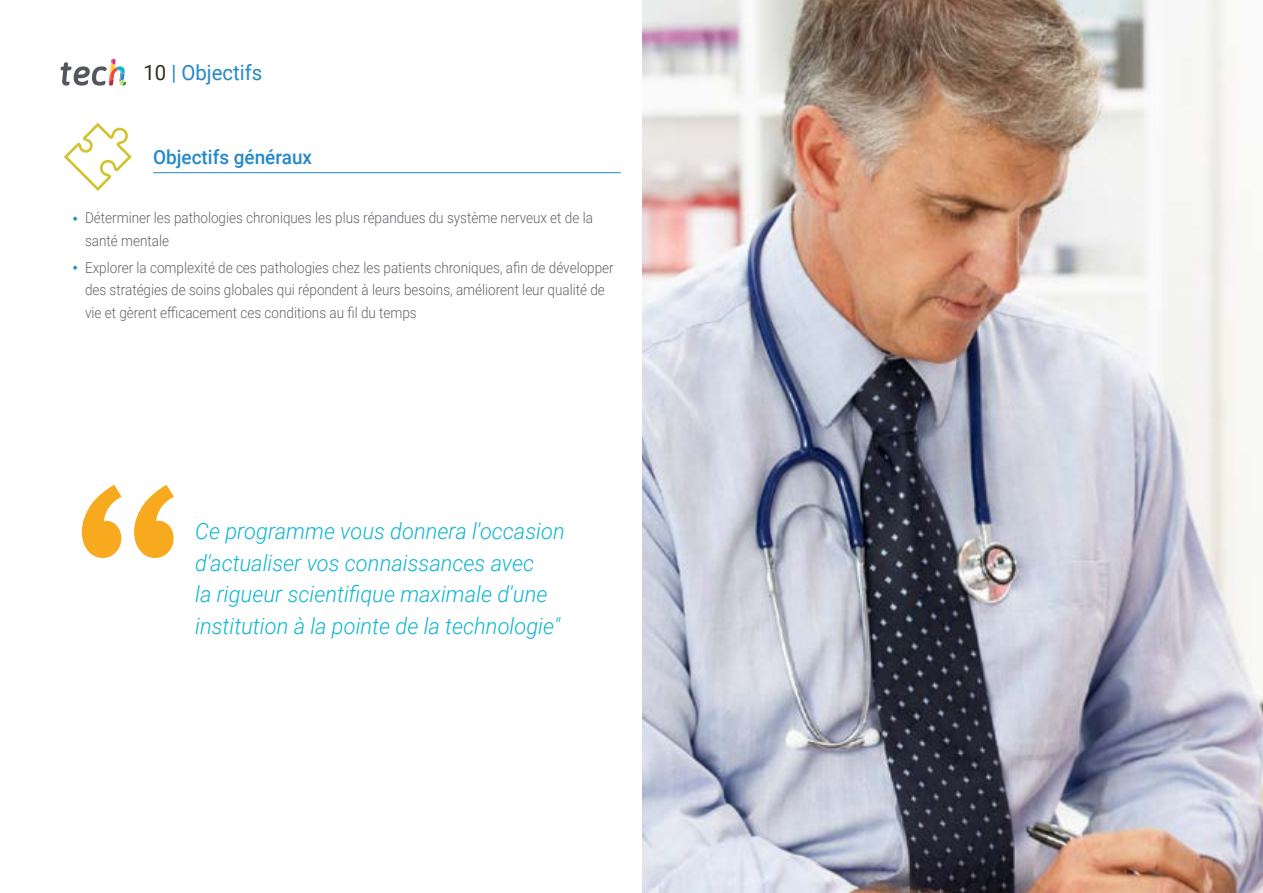
<style>
.page{position:relative;width:1263px;height:893px;background:#fff}
.page>*{position:absolute;margin:0;border:0;box-sizing:border-box;transform-origin:0 0}
.t1{font:italic 300 22.5px/31.5px "Roboto";color:#0fb6cf}
.t2{font:21px "Roboto";color:#2488c9}
.t3{font:500 19.5px "Roboto";color:#2488c9}
.t4{font:300 15px/22.5px "Roboto";color:#61646a;scale:.9 1}
.s1{color:#312e20}
</style>
<div class="page">
<hr style="left:153px;top:172px;width:468px;height:1px;background:#2488c9">
<svg style="left:64px;top:123px;width:68px;height:68px"></svg>
<img style="left:642px;top:0;width:621px;height:893px">
<svg style="left:82px;top:485px;width:92px;height:73px"></svg>
<svg style="left:61px;top:59px;width:65px;height:27px"></svg>
<h2 class="t2" style="left:144px;top:57px;width:120px"><span class="s1">10</span> | Objectifs</h2>
<h3 class="t3" style="left:153px;top:144px;width:160px">Objectifs généraux</h3>
<p class="t4" style="left:85px;top:206px;width:566px">Déterminer les pathologies chroniques les plus répandues du système nerveux et de la santé mentale</p>
<p class="t4" style="left:85px;top:255px;width:589px">Explorer la complexité de ces pathologies chez les patients chroniques, afin de développer des stratégies de soins globales qui répondent à leurs besoins, améliorent leur qualité de vie et gèrent efficacement ces conditions au fil du temps</p>
<h1 class="t1" style="left:195px;top:515px;width:371px">Ce programme vous donnera l'occasion d'actualiser vos connaissances avec<br>la rigueur scientifique maximale d'une institution à la pointe de la technologie"</h1>
</div>
